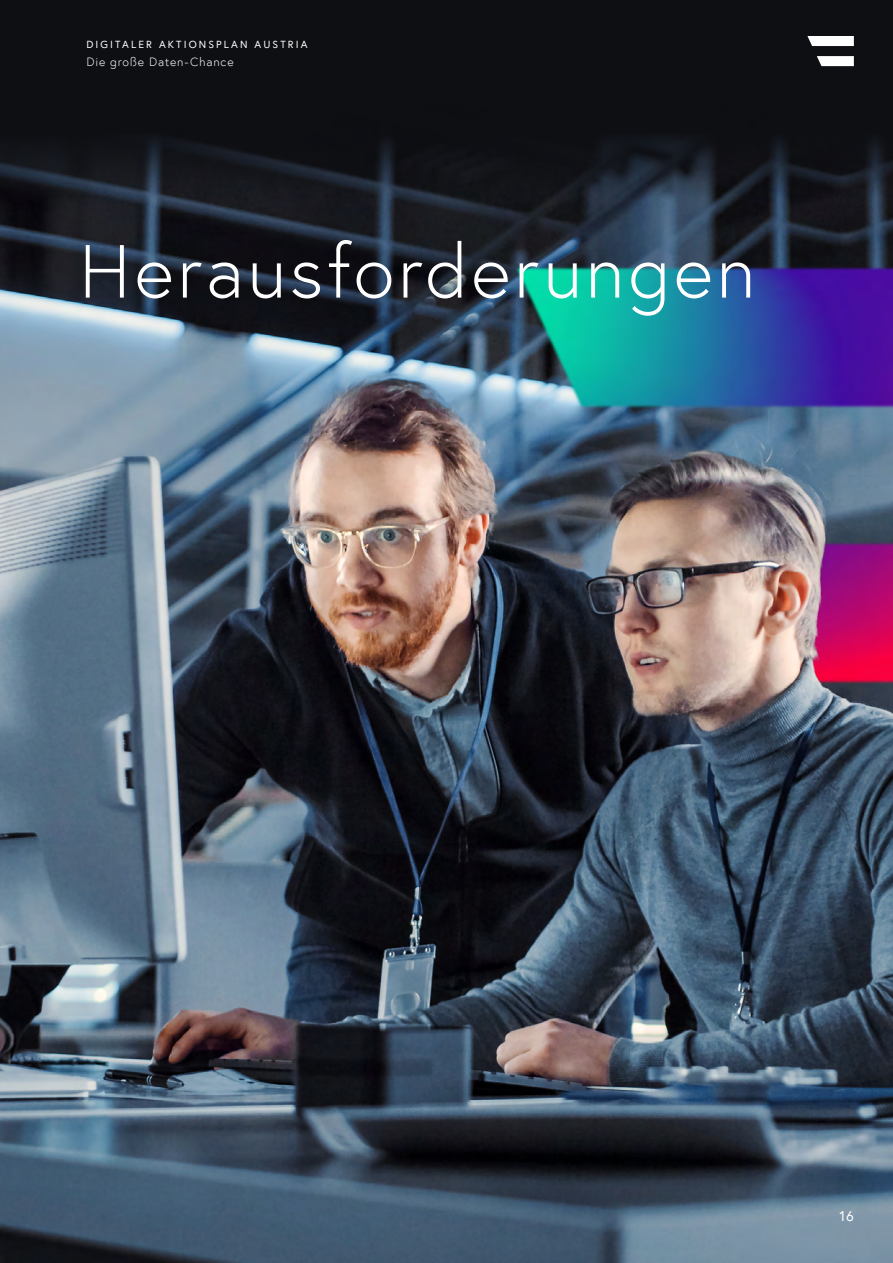
<style>
.page{position:relative;width:893px;height:1263px;background:#0e0f13}
.page>*{position:absolute;margin:0;border:0;box-sizing:border-box;transform-origin:0 0}
.t1{font:300 75px "Europa Austria";letter-spacing:.04em;color:#fff}
.t2{font:14.25px "Europa Austria";color:#fff}
.t3{font:300 12px "Europa Austria";letter-spacing:.065em;color:#fff}
.t4{font:10.5px "Europa Austria";letter-spacing:.2em;color:#fff}
</style>
<div class="page">
<img style="left:0;top:138px;width:893px;height:1125px">
<svg style="left:807px;top:36px;width:47px;height:30px"></svg>
<p class="t4" style="left:86px;top:37px;width:223px">DIGITALER AKTIONSPLAN AUSTRIA</p>
<p class="t3" style="left:86px;top:54px;width:149px">Die große Daten-Chance</p>
<p class="t1" style="left:79px;top:224px;width:679px">Herausforderungen</p>
<h2 class="t2" style="left:839px;top:1206px;width:16px">16</h2>
</div>
